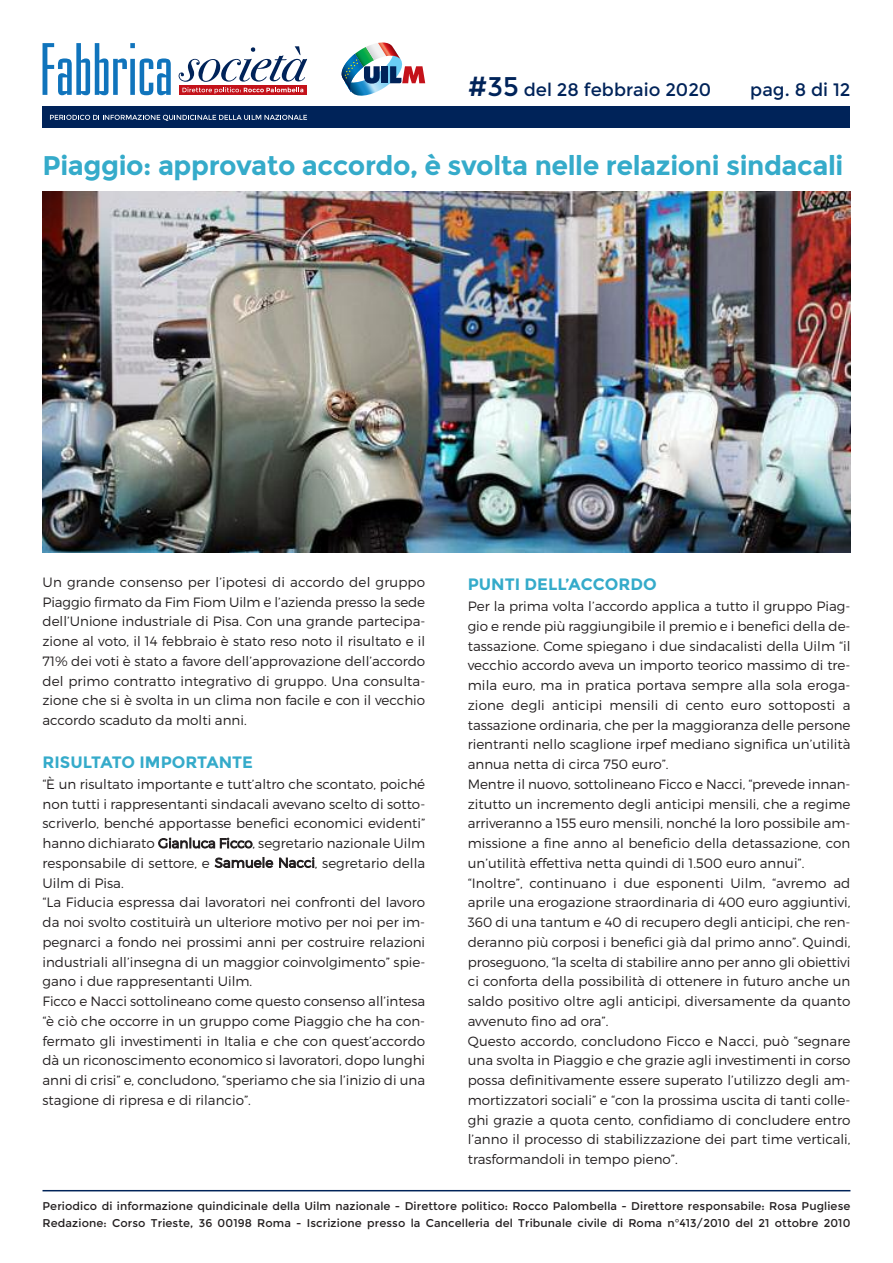
<style>
.page{position:relative;width:893px;height:1263px;background:#fff}
.page>*{position:absolute;margin:0;border:0;box-sizing:border-box;transform-origin:0 0}
.t1{font:700 27px "Montserrat";letter-spacing:-.015em;color:#35abca}
.t2{font:18px "Montserrat";color:#002359}
.t3{font:700 16.5px "Montserrat";color:#35abca}
.t4{font:300 13.5px/19.8px "Montserrat";color:#231f20}
.t5{font:11.25px/16.5px "Montserrat";letter-spacing:.01em;color:#231f20}
.s1{font-size:27px}
</style>
<div class="page">
<img style="left:351px;top:53px;width:54px;height:43px">
<img style="left:341px;top:54px;width:22px;height:37px">
<img style="left:355px;top:47px;width:19px;height:20px">
<img style="left:366px;top:43px;width:12px;height:17px">
<img style="left:378px;top:43px;width:23px;height:17px">
<svg style="left:364px;top:66px;width:16px;height:18px"></svg>
<div style="left:382px;top:66px;width:6px;height:17px;background:#002359"></div>
<svg style="left:390px;top:66px;width:35px;height:17px"></svg>
<div style="left:43px;top:106px;width:807px;height:22px;background:#002359"></div>
<svg style="left:50px;top:115px;width:257px;height:6px"></svg>
<svg style="left:43px;top:43px;width:128px;height:52px"></svg>
<div style="left:179px;top:85px;width:128px;height:10px;background:#c4121a"></div>
<svg style="left:179px;top:46px;width:128px;height:48px"></svg>
<svg style="left:342px;top:59px;width:16px;height:33px"></svg>
<hr style="left:43px;top:1190px;width:807px;height:1px;background:#002359">
<img style="left:43px;top:191px;width:807px;height:362px">
<h2 class="t2" style="left:468px;top:79px;width:245px"><span class="s1">#35</span> del 28 febbraio 2020</h2>
<h2 class="t2" style="left:750px;top:79px;width:102px">pag. 8 di 12</h2>
<h1 class="t1" style="left:43px;top:149px;width:802px">Piaggio: approvato accordo, è svolta nelle relazioni sindacali</h1>
<p class="t4" style="left:43px;top:573px;width:384px;text-align:justify">Un grande consenso per l’ipotesi di accordo del gruppo Piaggio firmato da Fim Fiom Uilm e l’azienda presso la sede dell’Unione industriale di Pisa. Con una grande partecipa&shy;zione al voto, il 14 febbraio è stato reso noto il risultato e il 71% dei voti è stato a favore dell’approvazione dell’accordo del primo contratto integrativo di gruppo. Una consulta&shy;zione che si è svolta in un clima non facile e con il vecchio accordo scaduto da molti anni.</p>
<p class="t3" style="left:43px;top:751px;width:212px">RISULTATO IMPORTANTE</p>
<p class="t4" style="left:42px;top:775px;width:384px">“È un risultato importante e tutt’altro che scontato, poiché non tutti i rappresentanti sindacali avevano scelto di sotto&shy;scriverlo, benché apportasse benefici economici evidenti” hanno dichiarato Gianluca Ficco, segretario nazionale Uilm responsabile di settore, e Samuele Nacci, segretario della Uilm di Pisa.<br>“La Fiducia espressa dai lavoratori nei confronti del lavoro da noi svolto costituirà un ulteriore motivo per noi per im&shy;pegnarci a fondo nei prossimi anni per costruire relazioni industriali all’insegna di un maggior coinvolgimento” spie&shy;gano i due rappresentanti Uilm.<br>Ficco e Nacci sottolineano come questo consenso all’intesa “è ciò che occorre in un gruppo come Piaggio che ha con&shy;fermato gli investimenti in Italia e che con quest’accordo dà un riconoscimento economico si lavoratori, dopo lunghi anni di crisi” e, concludono, “speriamo che sia l’inizio di una stagione di ripresa e di rilancio”.</p>
<p class="t3" style="left:468px;top:574px;width:190px">PUNTI DELL’ACCORDO</p>
<p class="t4" style="left:468px;top:597px;width:384px">Per la prima volta l’accordo applica a tutto il gruppo Piag&shy;gio e rende più raggiungibile il premio e i benefici della de&shy;tassazione. Come spiegano i due sindacalisti della Uilm “il vecchio accordo aveva un importo teorico massimo di tre&shy;mila euro, ma in pratica portava sempre alla sola eroga&shy;zione degli anticipi mensili di cento euro sottoposti a tassazione ordinaria, che per la maggioranza delle persone rientranti nello scaglione irpef mediano significa un’utilità annua netta di circa 750 euro”.<br>Mentre il nuovo, sottolineano Ficco e Nacci, “prevede innan&shy;zitutto un incremento degli anticipi mensili, che a regime arriveranno a 155 euro mensili, nonché la loro possibile am&shy;missione a fine anno al beneficio della detassazione, con un’utilità effettiva netta quindi di 1.500 euro annui”. “Inoltre”, continuano i due esponenti Uilm, “avremo ad aprile una erogazione straordinaria di 400 euro aggiuntivi, 360 di una tantum e 40 di recupero degli anticipi, che ren&shy;deranno più corposi i benefici già dal primo anno”. Quindi, proseguono, “la scelta di stabilire anno per anno gli obiettivi ci conforta della possibilità di ottenere in futuro anche un saldo positivo oltre agli anticipi, diversamente da quanto avvenuto fino ad ora”.<br>Questo accordo, concludono Ficco e Nacci, può “segnare una svolta in Piaggio e che grazie agli investimenti in corso possa definitivamente essere superato l’utilizzo degli am&shy;mortizzatori sociali” e “con la prossima uscita di tanti colle&shy;ghi grazie a quota cento, confidiamo di concludere entro l’anno il processo di stabilizzazione dei part time verticali, trasformandoli in tempo pieno”.</p>
<p class="t5" style="left:43px;top:1198px;width:809px">Periodico di informazione quindicinale della Uilm nazionale - Direttore politico: Rocco Palombella - Direttore responsabile: Rosa Pugliese<br>Redazione: Corso Trieste, 36 00198 Roma - Iscrizione presso la Cancelleria del Tribunale civile di Roma n°413/2010 del 21 ottobre 2010</p>
</div>
